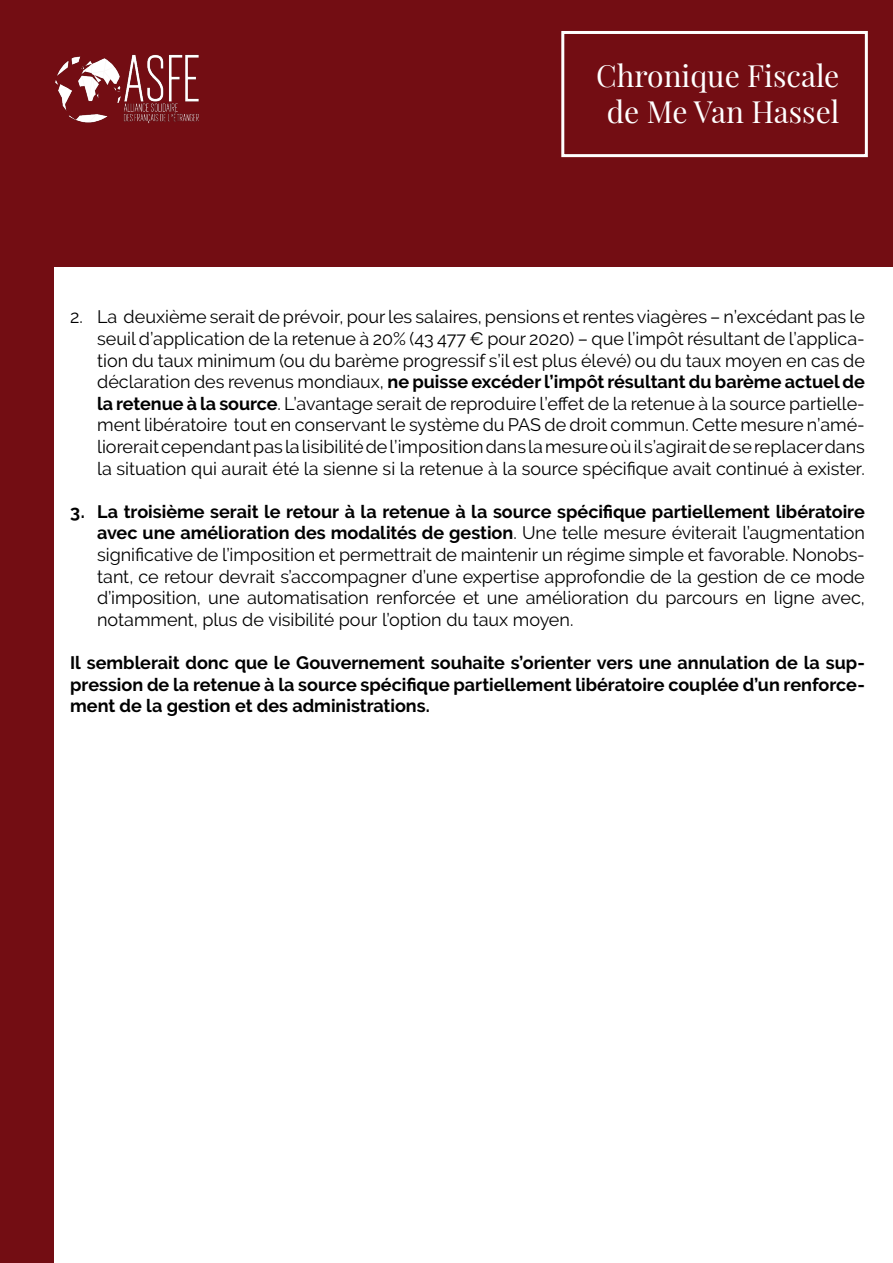
<style>
.page{position:relative;width:893px;height:1263px;background:#fff}
.page>*{position:absolute;margin:0;border:0;box-sizing:border-box;transform-origin:0 0}
.t1{font:30px/36px "Playfair Display";color:#fff;text-align:center}
.t2{font:18px/21.6px "Raleway";color:#000;text-align:justify}
.txt_courant{font:700 18px/21.6px "Raleway";letter-spacing:-.005em;color:#000;text-align:justify}
.s1{font-weight:700}
</style>
<div class="page">
<div style="left:0;top:0;width:893px;height:267px;background:#730d13"></div>
<div style="left:0;top:255px;width:54px;height:1008px;background:#730d13"></div>
<img style="left:55px;top:54px;width:144px;height:70px">
<div style="left:561px;top:31px;width:307px;height:126px;border:3px solid #fff"></div>
<h1 class="t1" style="left:596px;top:55px;width:245px">Chronique Fiscale de Me Van Hassel</h1>
<p class="t2" style="left:97px;top:306px;width:769px;text-indent:-27px">2. La deuxième serait de prévoir, pour les salaires, pensions et rentes viagères – n’excédant pas le seuil d’application de la retenue à 20% (43 477 € pour 2020) – que l’impôt résultant de l’applica&shy;tion du taux minimum (ou du barème progressif s’il est plus élevé) ou du taux moyen en cas de déclaration des revenus mondiaux, <span class="s1">ne puisse excéder l’impôt résultant du barème actuel de la retenue à la source</span>. L’avantage serait de reproduire l’effet de la retenue à la source partielle&shy;ment libératoire tout en conservant le système du PAS de droit commun. Cette mesure n’amé&shy;liorerait cependant pas la lisibilité de l’imposition dans la mesure où il s’agirait de se replacer dans la situation qui aurait été la sienne si la retenue à la source spécifique avait continué à exister.</p>
<p class="t2" style="left:97px;top:501px;width:769px;text-indent:-27px"><span class="s1">3. La troisième serait le retour à la retenue à la source spécifique partiellement libératoire avec une amélioration des modalités de gestion</span>. Une telle mesure éviterait l’augmentation significative de l’imposition et permettrait de maintenir un régime simple et favorable. Nonobs&shy;tant, ce retour devrait s’accompagner d’une expertise approfondie de la gestion de ce mode d’imposition, une automatisation renforcée et une amélioration du parcours en ligne avec, notamment, plus de visibilité pour l’option du taux moyen.</p>
<p class="txt_courant" style="left:70px;top:652px;width:796px">Il semblerait donc que le Gouvernement souhaite s’orienter vers une annulation de la sup&shy;pression de la retenue à la source spécifique partiellement libératoire couplée d’un renforce&shy;ment de la gestion et des administrations.</p>
</div>
